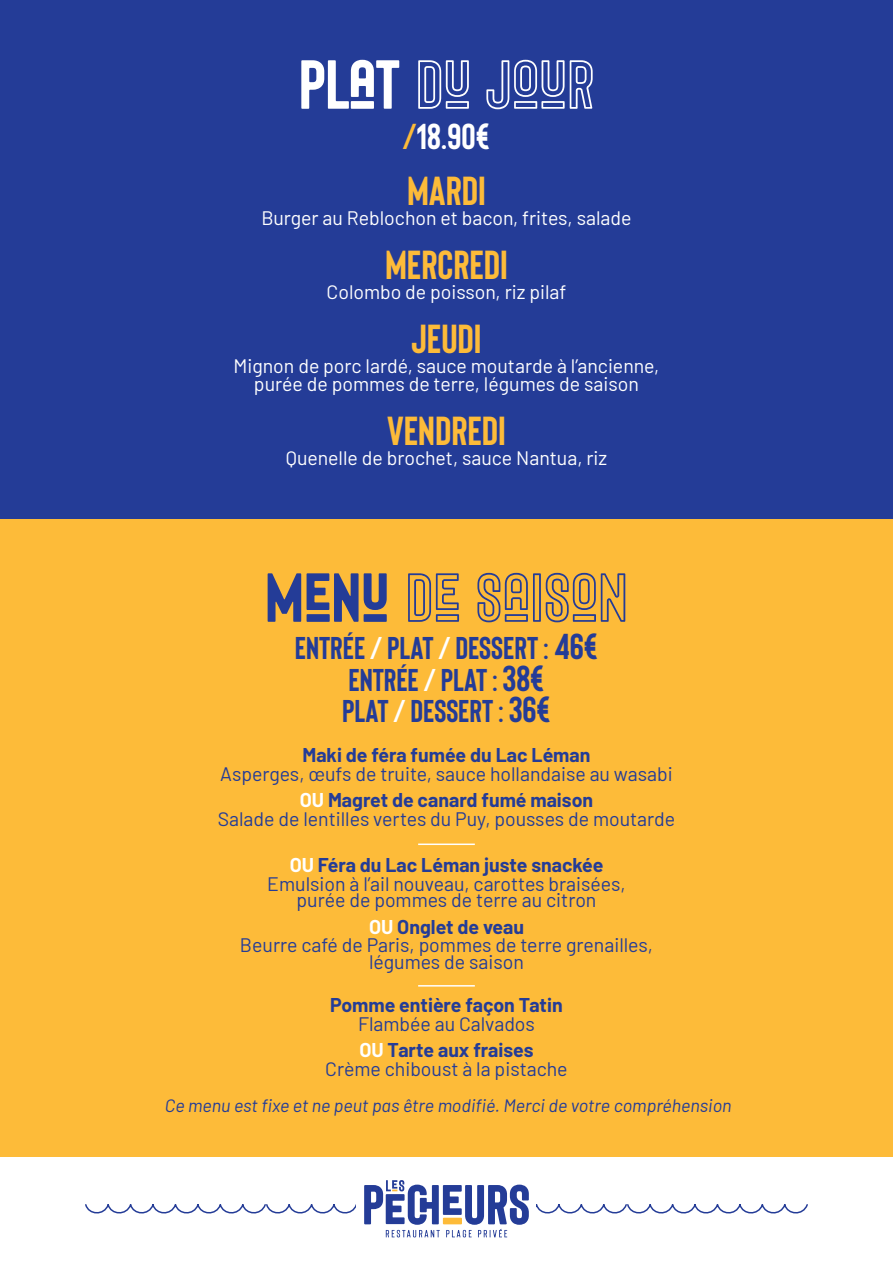
<style>
.page{position:relative;width:893px;height:1263px;background:#fff}
.page>*{position:absolute;margin:0;border:0;box-sizing:border-box;transform-origin:0 0}
.t1{font:69.3px "URBANO Outlined";color:#243c97}
.t2{font:69.3px "URBANO Outlined";color:#fff}
.t3{font:700 40.5px "Bison";color:#fdbb39}
.t4{font:700 36px "Bison";color:#fff}
.t5{font:700 31.5px/31.5px "Bison";color:#243c97;text-align:center}
.t6{font:19.5px/26.1px "Barlow";color:#243c97;text-align:center}
.t7{font:19.5px/18px "Barlow";color:#fff;text-align:center}
.t8{font:700 19.5px "Barlow";color:#243c97}
.t9{font:italic 18px "Barlow";color:#243c97}
.s1{font-family:"URBANO Regular"}
.s2{color:#fdbb39}
.s3{color:#fff}
.s4{font-size:36px}
.s5{font-weight:700;color:#fff}
.s6{font-weight:700}
</style>
<div class="page">
<svg style="left:385px;top:1237px;width:123px;height:1px"></svg>
<svg style="left:85px;top:1180px;width:723px;height:57px"></svg>
<div style="left:0;top:0;width:893px;height:519px;background:#243c97"></div>
<div style="left:0;top:519px;width:893px;height:638px;background:#fdbb39"></div>
<hr style="left:418px;top:985px;width:57px;height:1px;background:#fff">
<hr style="left:418px;top:843px;width:57px;height:2px;background:#fff">
<h1 class="t2" style="left:299px;top:59px;width:297px"><span class="s1">PLAT</span> DU JOUR</h1>
<h3 class="t4" style="left:403px;top:117px;width:89px"><span class="s2">/</span>18.90€</h3>
<h2 class="t3" style="left:407px;top:168px;width:80px">MARDI</h2>
<p class="t7" style="left:261px;top:207px;width:372px">Burger au Reblochon et bacon, frites, salade</p>
<h2 class="t3" style="left:385px;top:242px;width:124px">MERCREDI</h2>
<p class="t7" style="left:327px;top:281px;width:241px">Colombo de poisson, riz pilaf</p>
<h2 class="t3" style="left:411px;top:317px;width:72px">JEUDI</h2>
<p class="t7" style="left:234px;top:355px;width:427px">Mignon de porc lardé, sauce moutarde à l’ancienne, purée de pommes de terre, légumes de saison</p>
<h2 class="t3" style="left:387px;top:409px;width:120px">VENDREDI</h2>
<p class="t7" style="left:286px;top:447px;width:323px">Quenelle de brochet, sauce Nantua, riz</p>
<h1 class="t1" style="left:265px;top:572px;width:365px"><span class="s1">MENU</span> DE SAISON</h1>
<h3 class="t5" style="left:295px;top:633px;width:305px">ENTRÉE <span class="s3">/</span> PLAT <span class="s3">/</span> DESSERT : <span class="s4">46€<br></span>ENTRÉE <span class="s3">/</span> PLAT : <span class="s4">38€<br></span>PLAT <span class="s3">/</span> DESSERT : <span class="s4">36€</span></h3>
<p class="t8" style="left:302px;top:741px;width:290px">Maki de féra fumée du Lac Léman</p>
<p class="t6" style="left:220px;top:759px;width:454px">Asperges, œufs de truite, sauce hollandaise au wasabi<br><span class="s5">OU</span> <span class="s6">Magret de canard fumé maison</span></p>
<p class="t6" style="left:218px;top:804px;width:459px">Salade de lentilles vertes du Puy, pousses de moutarde</p>
<p class="t6" style="left:267px;top:854px;width:360px;line-height:18.6px"><span class="s5">OU</span> <span class="s6">Féra du Lac Léman juste snackée<br></span>Emulsion à l’ail nouveau, carottes braisées,</p>
<p class="t6" style="left:297px;top:886px;width:301px">purée de pommes de terre au citron<br><span class="s5">OU</span> <span class="s6">Onglet de veau</span></p>
<p class="t6" style="left:240px;top:935px;width:415px;line-height:16.5px">Beurre café de Paris, pommes de terre grenailles, légumes de saison</p>
<p class="t8" style="left:330px;top:991px;width:234px">Pomme entière façon Tatin</p>
<p class="t6" style="left:358px;top:1009px;width:178px;text-align:left">Flambée au Calvados<br><span class="s5">OU</span> <span class="s6">Tarte aux fraises</span></p>
<p class="t6" style="left:325px;top:1054px;width:244px">Crème chiboust à la pistache</p>
<p class="t9" style="left:165px;top:1092px;width:568px">Ce menu est fixe et ne peut pas être modifié. Merci de votre compréhension</p>
</div>
